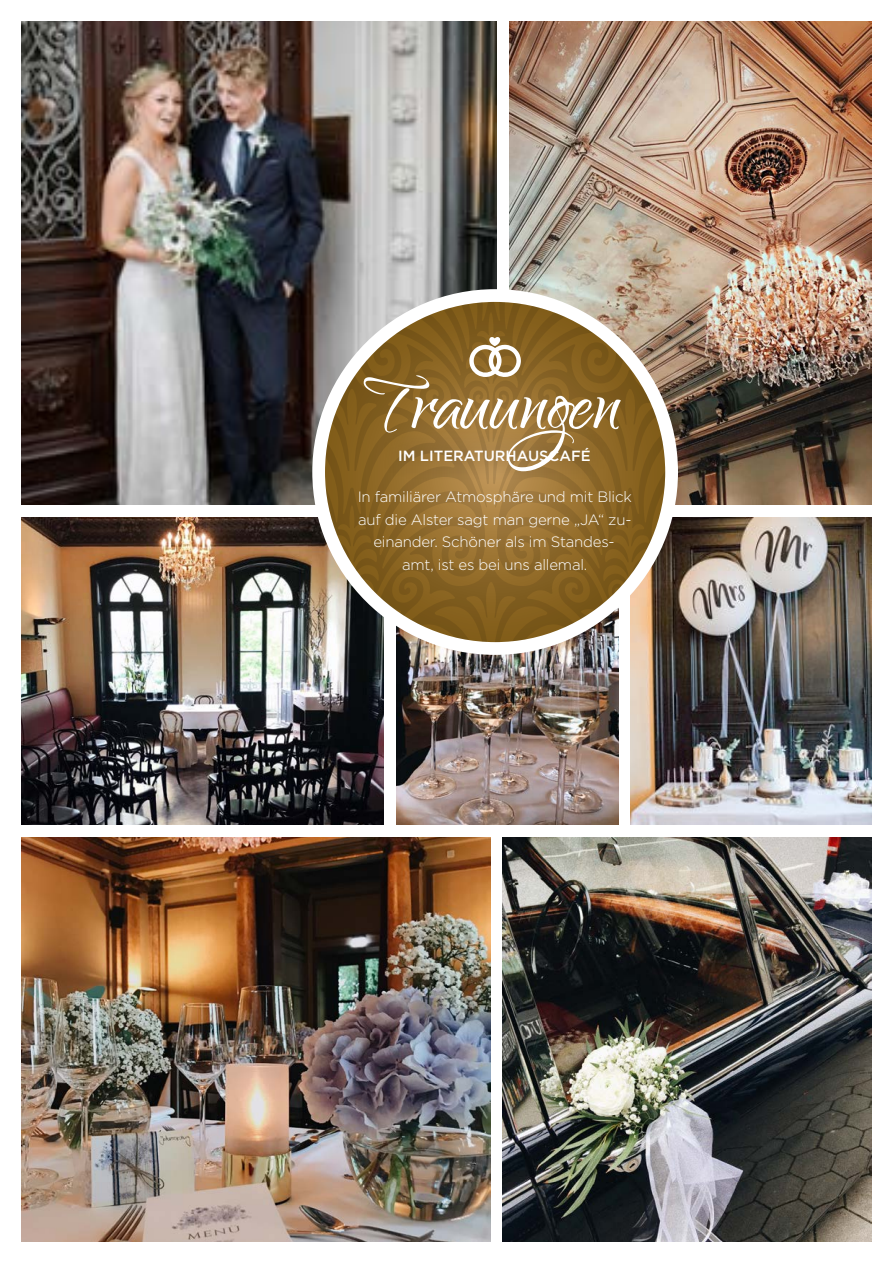
<style>
.page{position:relative;width:893px;height:1263px;background:#fff}
.page>*{position:absolute;margin:0;border:0;box-sizing:border-box;transform-origin:0 0}
.t1{font:94.8px "Qwigley";color:#fff}
.t2{font:300 15px/22.5px "Gotham";letter-spacing:-.015em;color:#fff;text-align:center}
.t3{font:500 14.7px "Gotham";color:#fff}
</style>
<div class="page">
<img style="left:397px;top:642px;width:221px;height:183px">
<img style="left:21px;top:21px;width:475px;height:484px">
<img style="left:509px;top:21px;width:363px;height:483px">
<img style="left:21px;top:838px;width:469px;height:404px">
<img style="left:631px;top:518px;width:241px;height:307px">
<img style="left:21px;top:518px;width:363px;height:307px">
<svg style="left:312px;top:289px;width:366px;height:366px"></svg>
<svg style="left:634px;top:302px;width:31px;height:42px"></svg>
<svg style="left:555px;top:344px;width:110px;height:298px;background:#947541"></svg>
<svg style="left:634px;top:537px;width:31px;height:105px"></svg>
<svg style="left:325px;top:302px;width:230px;height:340px;background:#967845"></svg>
<div style="left:378px;top:428px;width:233px;height:56px;background:#000;opacity:.5"></div>
<img style="left:503px;top:838px;width:369px;height:404px">
<h1 class="t1" style="left:363px;top:354px;width:259px">Trauungen</h1>
<p class="t3" style="left:398px;top:446px;width:194px">IM LITERATURHAUSCAFÉ</p>
<p class="t2" style="left:358px;top:485px;width:276px">In familiärer Atmosphäre und mit Blick auf die Alster sagt man gerne „JA“ zu&shy;einander. Schöner als im Standes&shy;amt, ist es bei uns allemal.</p>
</div>
